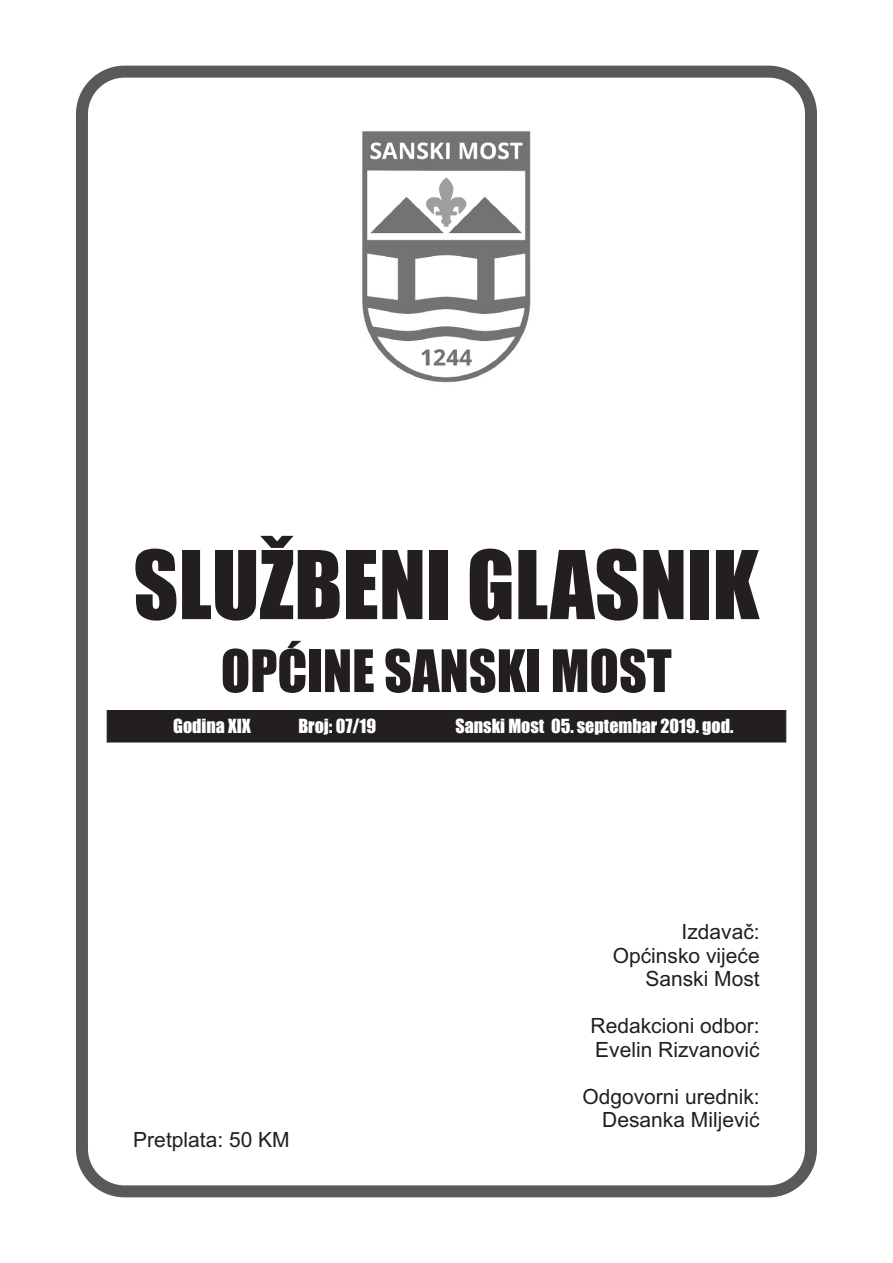
<style>
.page{position:relative;width:893px;height:1263px;background:#fff}
.page>*{position:absolute;margin:0;border:0;box-sizing:border-box;transform-origin:0 0}
.t1{font:87.3px "Impact";color:#231f20}
.t2{font:54px "Impact";color:#231f20}
.t3{font:21px/23.4px "Arial";color:#231f20;text-align:right}
.t4{font:18px "Impact";color:#fff}
</style>
<div class="page">
<img style="left:362px;top:131px;width:170px;height:252px">
<div style="left:76px;top:66px;width:741px;height:1131px;border:12px solid #58595b;border-radius:43px"></div>
<div style="left:106px;top:710px;width:681px;height:33px;background:#231f20"></div>
<h1 class="t1" style="left:133px;top:550px;width:627px">SLUŽBENI GLASNIK</h1>
<h2 class="t2" style="left:221px;top:649px;width:452px">OPĆINE SANSKI MOST</h2>
<p class="t4" style="left:173px;top:718px;width:79px">Godina XIX</p>
<p class="t4" style="left:298px;top:718px;width:79px">Broj: 07/19</p>
<p class="t4" style="left:455px;top:718px;width:280px">Sanski Most 05. septembar 2019. god.</p>
<p class="t3" style="left:133px;top:1129px;width:158px">Pretplata: 50 KM</p>
<p class="t3" style="left:613px;top:922px;width:149px">Izdavač:<br>Općinsko vijeće<br>Sanski Most</p>
<p class="t3" style="left:590px;top:1016px;width:171px;text-align:left">Redakcioni odbor:<br>Evelin Rizvanović</p>
<p class="t3" style="left:582px;top:1086px;width:179px">Odgovorni urednik:<br>Desanka Miljević</p>
</div>
